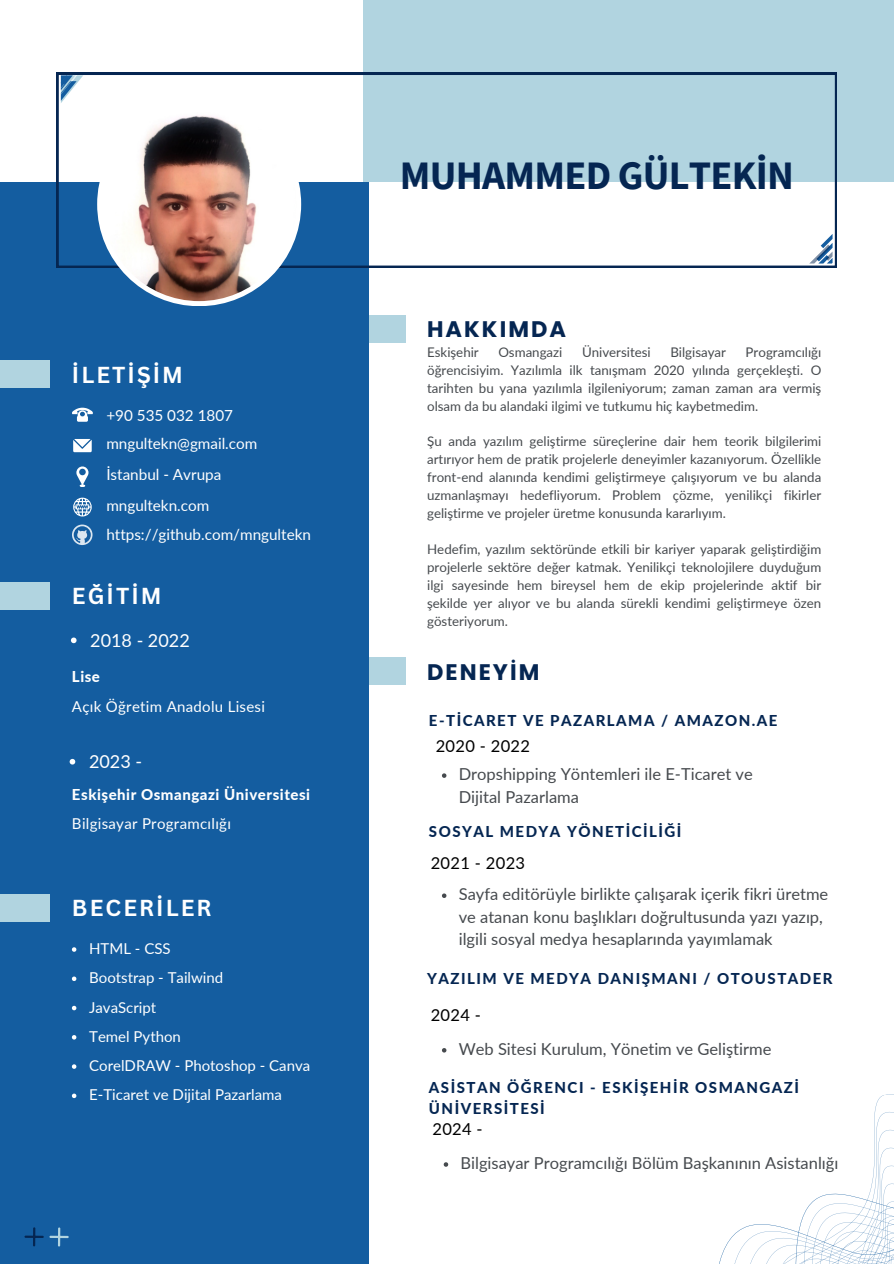
<style>
.page{position:relative;width:894px;height:1264px;background:#fff}
.page>*{position:absolute;margin:0;border:0;box-sizing:border-box;transform-origin:0 0}
.t1{font:700 40.35px "Source Sans Pro";letter-spacing:-.02em;color:#052652}
.t2{font:700 22.5px "Canva Sans";letter-spacing:.09em;color:#fff}
.t3{font:700 22.5px "Poppins";letter-spacing:.09em;color:#052652}
.t4{font:18px "Lato";color:#fff}
.t5{font:16.5px/22.5px "Lato";color:#464a4e}
.t6{font:16.5px "Lato";letter-spacing:.02em;color:#000}
.t7{font:15.3px "Lato";color:#fff}
.t8{font:800 15px/20.2px "Lato";letter-spacing:.1em;color:#052652}
.t9{font:15px "Lato";color:#fff}
.t10{font:15px "Lato";letter-spacing:.02em;color:#fff}
.t11{font:800 15px "Lato";letter-spacing:.035em;color:#fff}
.t12{font:13.35px/18px "Lato";color:#464a4e;text-align:justify}
</style>
<div class="page">
<div style="left:363px;top:0;width:530px;height:182px;background:#b1d4e0"></div>
<div style="left:321px;top:657px;width:84px;height:28px;background:#b1d4e0"></div>
<div style="left:321px;top:315px;width:84px;height:28px;background:#b1d4e0"></div>
<div style="left:0;top:182px;width:368px;height:1081px;background:#145da0"></div>
<svg style="left:57px;top:73px;width:779px;height:194px"></svg>
<div style="left:97px;top:102px;width:204px;height:204px;background:#fff;border-radius:50%"></div>
<img style="left:102px;top:107px;width:194px;height:194px;border-radius:50%">
<svg style="left:73px;top:439px;width:18px;height:13px"></svg>
<svg style="left:72px;top:407px;width:21px;height:15px"></svg>
<svg style="left:76px;top:466px;width:12px;height:20px"></svg>
<div style="left:79px;top:468px;width:7px;height:7px;background:#145da0;border-radius:50%"></div>
<svg style="left:73px;top:497px;width:18px;height:19px"></svg>
<div style="left:0;top:582px;width:49px;height:28px;background:#b1d4e0"></div>
<div style="left:0;top:894px;width:49px;height:28px;background:#b1d4e0"></div>
<div style="left:0;top:360px;width:49px;height:28px;background:#b1d4e0"></div>
<svg style="left:719px;top:1094px;width:174px;height:169px"></svg>
<hr style="left:24px;top:1235px;width:20px;height:2px;background:#052652">
<svg style="left:33px;top:1227px;width:2px;height:19px"></svg>
<hr style="left:49px;top:1235px;width:20px;height:3px;background:#b1d4e0">
<svg style="left:58px;top:1227px;width:2px;height:19px"></svg>
<svg style="left:61px;top:75px;width:22px;height:28px"></svg>
<svg style="left:809px;top:234px;width:23px;height:29px"></svg>
<svg style="left:72px;top:524px;width:20px;height:21px"></svg>
<svg style="left:71px;top:637px;width:5px;height:6px"></svg>
<svg style="left:70px;top:759px;width:5px;height:5px"></svg>
<svg style="left:72px;top:947px;width:4px;height:4px"></svg>
<svg style="left:72px;top:976px;width:4px;height:5px"></svg>
<svg style="left:72px;top:1005px;width:4px;height:5px"></svg>
<svg style="left:72px;top:1035px;width:4px;height:4px"></svg>
<svg style="left:72px;top:1064px;width:4px;height:4px"></svg>
<svg style="left:72px;top:1093px;width:4px;height:5px"></svg>
<svg style="left:442px;top:1048px;width:4px;height:4px"></svg>
<svg style="left:442px;top:773px;width:4px;height:4px"></svg>
<svg style="left:442px;top:893px;width:4px;height:5px"></svg>
<svg style="left:443px;top:1162px;width:5px;height:4px"></svg>
<h5 class="t2" style="left:72px;top:358px;width:112px">İLETİŞİM</h5>
<p class="t7" style="left:106px;top:406px;width:128px">+90 535 032 1807</p>
<h2 class="t7" style="left:106px;top:434px;width:152px">mngultekn@gmail.com</h2>
<p class="t7" style="left:106px;top:465px;width:116px">İstanbul - Avrupa</p>
<p class="t7" style="left:106px;top:496px;width:104px">mngultekn.com</p>
<h4 class="t7" style="left:106px;top:525px;width:206px">https://github.com/mngultekn</h4>
<h6 class="t2" style="left:72px;top:580px;width:91px">EĞİTİM</h6>
<h6 class="t4" style="left:90px;top:628px;width:101px">2018 - 2022</h6>
<p class="t11" style="left:72px;top:667px;width:30px">Lise</p>
<p class="t10" style="left:72px;top:697px;width:194px">Açık Öğretim Anadolu Lisesi</p>
<p class="t4" style="left:89px;top:750px;width:55px">2023 -</p>
<p class="t11" style="left:72px;top:784px;width:240px">Eskişehir Osmangazi Üniversitesi</p>
<h6 class="t10" style="left:72px;top:814px;width:160px">Bilgisayar Programcılığı</h6>
<p class="t2" style="left:72px;top:891px;width:141px">BECERİLER</p>
<h6 class="t9" style="left:89px;top:939px;width:83px">HTML - CSS</h6>
<h6 class="t9" style="left:89px;top:968px;width:136px">Bootstrap - Tailwind</h6>
<h2 class="t9" style="left:89px;top:997px;width:69px">JavaScript</h2>
<p class="t9" style="left:89px;top:1027px;width:93px">Temel Python</p>
<h5 class="t9" style="left:89px;top:1056px;width:222px">CorelDRAW - Photoshop - Canva</h5>
<h6 class="t9" style="left:89px;top:1085px;width:194px">E-Ticaret ve Dijital Pazarlama</h6>
<p class="t1" style="left:400px;top:150px;width:395px">MUHAMMED GÜLTEKİN</p>
<h2 class="t3" style="left:427px;top:313px;width:140px">HAKKIMDA</h2>
<h2 class="t12" style="left:427px;top:342px;width:53px">Eskişehir</h2>
<h2 class="t12" style="left:498px;top:342px;width:66px">Osmangazi</h2>
<h2 class="t12" style="left:582px;top:342px;width:70px">Üniversitesi</h2>
<h2 class="t12" style="left:670px;top:342px;width:57px">Bilgisayar</h2>
<h2 class="t12" style="left:427px;top:342px;width:395px;text-indent:318px">Programcılığı öğrencisiyim. Yazılımla ilk tanışmam 2020 yılında gerçekleşti. O tarihten bu yana yazılımla ilgileniyorum; zaman zaman ara vermiş olsam da bu alandaki ilgimi ve tutkumu hiç kaybetmedim.</h2>
<p class="t12" style="left:427px;top:432px;width:395px">Şu anda yazılım geliştirme süreçlerine dair hem teorik bilgilerimi artırıyor hem de pratik projelerle deneyimler kazanıyorum. Özellikle front-end alanında kendimi geliştirmeye çalışıyorum ve bu alanda uzmanlaşmayı hedefliyorum. Problem çözme, yenilikçi fikirler geliştirme ve projeler üretme konusunda kararlıyım.</p>
<p class="t12" style="left:427px;top:540px;width:395px">Hedefim, yazılım sektöründe etkili bir kariyer yaparak geliştirdiğim projelerle sektöre değer katmak. Yenilikçi teknolojilere duyduğum ilgi sayesinde hem bireysel hem de ekip projelerinde aktif bir şekilde yer alıyor ve bu alanda sürekli kendimi geliştirmeye özen gösteriyorum.</p>
<p class="t3" style="left:427px;top:656px;width:114px">DENEYİM</p>
<p class="t8" style="left:429px;top:710px;width:350px">E-TİCARET VE PAZARLAMA / AMAZON.AE</p>
<p class="t6" style="left:435px;top:736px;width:96px">2020 - 2022</p>
<p class="t5" style="left:458px;top:762px;width:295px">Dropshipping Yöntemleri ile E-Ticaret ve<br>Dijital Pazarlama</p>
<p class="t8" style="left:429px;top:821px;width:254px">SOSYAL MEDYA YÖNETİCİLİĞİ</p>
<p class="t6" style="left:430px;top:852px;width:96px">2021 - 2023</p>
<h2 class="t5" style="left:458px;top:882px;width:371px">Sayfa editörüyle birlikte çalışarak içerik fikri üretme ve atanan konu başlıkları doğrultusunda yazı yazıp, ilgili sosyal medya hesaplarında yayımlamak</h2>
<p class="t8" style="left:427px;top:967px;width:407px">YAZILIM VE MEDYA DANIŞMANI / OTOUSTADER</p>
<p class="t6" style="left:430px;top:1004px;width:52px">2024 -</p>
<h6 class="t5" style="left:458px;top:1037px;width:314px">Web Sitesi Kurulum, Yönetim ve Geliştirme</h6>
<h3 class="t8" style="left:429px;top:1077px;width:371px">ASİSTAN ÖĞRENCI - ESKİŞEHİR OSMANGAZİ<br>ÜNİVERSİTESİ</h3>
<p class="t6" style="left:432px;top:1118px;width:52px">2024 -</p>
<h4 class="t5" style="left:460px;top:1151px;width:379px">Bilgisayar Programcılığı Bölüm Başkanının Asistanlığı</h4>
</div>
